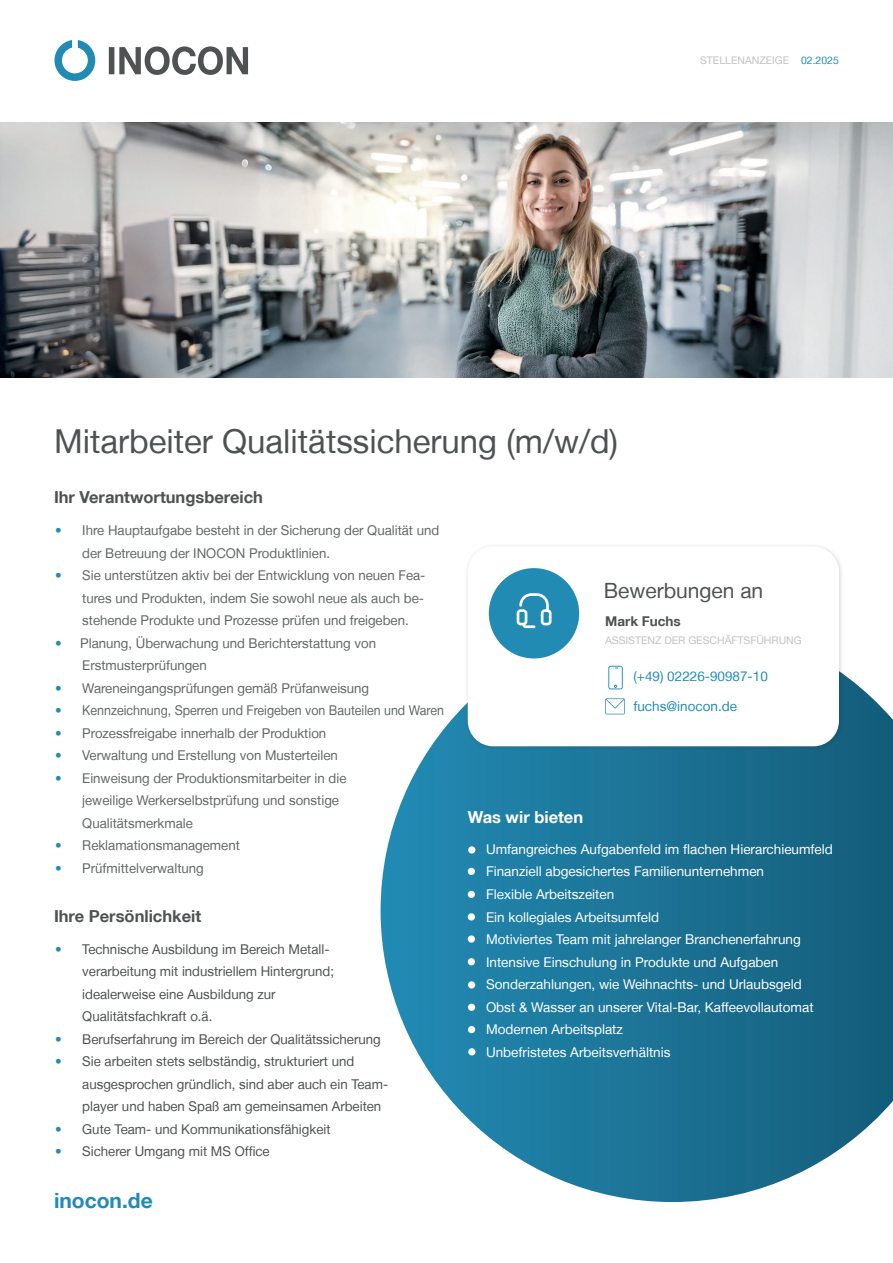
<style>
.page{position:relative;width:893px;height:1263px;background:#fff}
.page>*{position:absolute;margin:0;border:0;box-sizing:border-box;transform-origin:0 0}
.t1{font:33px "Helvetica Neue LT";color:#4e5253}
.t2{font:21px "Helvetica Neue LT";color:#4e5253}
.t3{font:700 21px "Helvetica Neue LT";color:#228bb4}
.t4{font:700 16.5px "Helvetica Neue LT";color:#4e5253}
.t5{font:700 16.5px "Helvetica Neue LT";color:#fff}
.t6{font:13.5px/22.5px "Helvetica Neue LT";color:#626767}
.t7{font:13.5px/22.5px "Helvetica Neue LT";color:#fff}
.t8{font:13.5px/22.5px "Helvetica Neue LT";color:#4e5253}
.t9{font:13.5px "Helvetica Neue LT";color:#626767;scale:.92 1}
.t10{font:13.5px "Helvetica Neue LT";color:#228bb4}
.t11{font:700 13.5px "Helvetica Neue LT";color:#4e5253}
.t12{font:10.5px "Helvetica Neue LT";color:#c2c2c2}
.s1{color:#228bb4}
</style>
<div class="page">
<svg style="left:381px;top:675px;width:512px;height:527px;background:#3b86a4"></svg>
<div style="left:468px;top:846px;width:7px;height:7px;background:#fff;border-radius:50%"></div>
<div style="left:468px;top:868px;width:7px;height:7px;background:#fff;border-radius:50%"></div>
<div style="left:468px;top:891px;width:7px;height:7px;background:#fff;border-radius:50%"></div>
<div style="left:468px;top:913px;width:7px;height:7px;background:#fff;border-radius:50%"></div>
<div style="left:468px;top:935px;width:7px;height:8px;background:#fff;border-radius:50%"></div>
<div style="left:468px;top:958px;width:7px;height:7px;background:#fff;border-radius:50%"></div>
<div style="left:468px;top:981px;width:7px;height:7px;background:#fff;border-radius:50%"></div>
<div style="left:468px;top:1004px;width:7px;height:7px;background:#fff;border-radius:50%"></div>
<div style="left:468px;top:1026px;width:7px;height:7px;background:#fff;border-radius:50%"></div>
<div style="left:464px;top:543px;width:381px;height:209px;background:#231f20;opacity:.2"></div>
<div style="left:468px;top:546px;width:371px;height:200px;background:#fff;border-radius:26px"></div>
<div style="left:489px;top:568px;width:90px;height:90px;background:#228bb4;border-radius:50%"></div>
<svg style="left:517px;top:593px;width:34px;height:35px"></svg>
<svg style="left:608px;top:666px;width:15px;height:23px"></svg>
<svg style="left:605px;top:698px;width:20px;height:16px"></svg>
<svg style="left:54px;top:40px;width:41px;height:41px"></svg>
<svg style="left:109px;top:46px;width:139px;height:29px"></svg>
<img style="left:0;top:122px;width:893px;height:255px">
<div style="left:468px;top:1048px;width:7px;height:7px;background:#fff;border-radius:50%"></div>
<p class="t12" style="left:700px;top:54px;width:140px">STELLENANZEIGE <span class="s1">02.2025</span></p>
<h1 class="t1" style="left:54px;top:422px;width:566px">Mitarbeiter Qualitätssicherung (m/w/d)</h1>
<p class="t4" style="left:54px;top:487px;width:211px">Ihr Verantwortungsbereich</p>
<p class="t6" style="left:82px;top:519px;width:359px;text-indent:-27px"><span class="s1">•</span> Ihre Hauptaufgabe besteht in der Sicherung der Qualität und der Betreuung der INOCON Produktlinien.</p>
<p class="t6" style="left:82px;top:564px;width:345px;text-align:justify;text-indent:-27px"><span class="s1">•</span> Sie unterstützen aktiv bei der Entwicklung von neuen Fea&shy;tures und Produkten, indem Sie sowohl neue als auch be&shy;stehende Produkte und Prozesse prüfen und freigeben.</p>
<p class="t6" style="left:82px;top:631px;width:295px;text-indent:-27px"><span class="s1">•</span> Planung, Überwachung und Berichterstattung von<br>Erstmusterprüfungen</p>
<p class="t6" style="left:55px;top:676px;width:315px"><span class="s1">•</span> Wareneingangsprüfungen gemäß Prüfanweisung</p>
<p class="t9" style="left:55px;top:702px;width:424px"><span class="s1">•</span> Kennzeichnung, Sperren und Freigeben von Bauteilen und Waren</p>
<p class="t6" style="left:55px;top:721px;width:273px"><span class="s1">•</span> Prozessfreigabe innerhalb der Produktion</p>
<p class="t6" style="left:55px;top:744px;width:284px"><span class="s1">•</span> Verwaltung und Erstellung von Musterteilen</p>
<p class="t6" style="left:82px;top:766px;width:266px;text-indent:-27px"><span class="s1">•</span> Einweisung der Produktionsmitarbeiter in die jeweilige Werkerselbstprüfung und sonstige<br>Qualitätsmerkmale</p>
<p class="t6" style="left:55px;top:834px;width:186px"><span class="s1">•</span> Reklamationsmanagement</p>
<p class="t6" style="left:55px;top:856px;width:150px"><span class="s1">•</span> Prüfmittelverwaltung</p>
<p class="t4" style="left:54px;top:906px;width:149px">Ihre Persönlichkeit</p>
<p class="t8" style="left:82px;top:937px;width:253px;text-indent:-27px"><span class="s1">•</span> Technische Ausbildung im Bereich Metall&shy;verarbeitung mit industriellem Hintergrund; idealerweise eine Ausbildung zur Qualitätsfachkraft o.ä.</p>
<p class="t8" style="left:55px;top:1027px;width:327px"><span class="s1">•</span> Berufserfahrung im Bereich der Qualitätssicherung</p>
<p class="t8" style="left:82px;top:1050px;width:307px;text-indent:-27px"><span class="s1">•</span> Sie arbeiten stets selbständig, strukturiert und ausgesprochen gründlich, sind aber auch ein Team&shy;player und haben Spaß am gemeinsamen Arbeiten</p>
<p class="t8" style="left:55px;top:1117px;width:277px"><span class="s1">•</span> Gute Team- und Kommunikationsfähigkeit</p>
<p class="t8" style="left:55px;top:1140px;width:216px"><span class="s1">•</span> Sicherer Umgang mit MS Office</p>
<h2 class="t3" style="left:54px;top:1187px;width:100px">inocon.de</h2>
<h2 class="t2" style="left:604px;top:578px;width:161px">Bewerbungen an</h2>
<p class="t11" style="left:605px;top:612px;width:77px">Mark Fuchs</p>
<p class="t12" style="left:605px;top:634px;width:198px">ASSISTENZ DER GESCHÄFTSFÜHRUNG</p>
<p class="t10" style="left:633px;top:668px;width:136px">(+49) 02226-90987-10</p>
<p class="t10" style="left:633px;top:698px;width:105px">fuchs@inocon.de</p>
<p class="t5" style="left:468px;top:807px;width:117px">Was wir bieten</p>
<p class="t7" style="left:486px;top:838px;width:348px">Umfangreiches Aufgabenfeld im flachen Hierarchieumfeld Finanziell abgesichertes Familienunternehmen<br>Flexible Arbeitszeiten<br>Ein kollegiales Arbeitsumfeld<br>Motiviertes Team mit jahrelanger Branchenerfahrung Intensive Einschulung in Produkte und Aufgaben Sonderzahlungen, wie Weihnachts- und Urlaubsgeld Obst &amp; Wasser an unserer Vital-Bar, Kaffeevollautomat Modernen Arbeitsplatz<br>Unbefristetes Arbeitsverhältnis</p>
</div>
